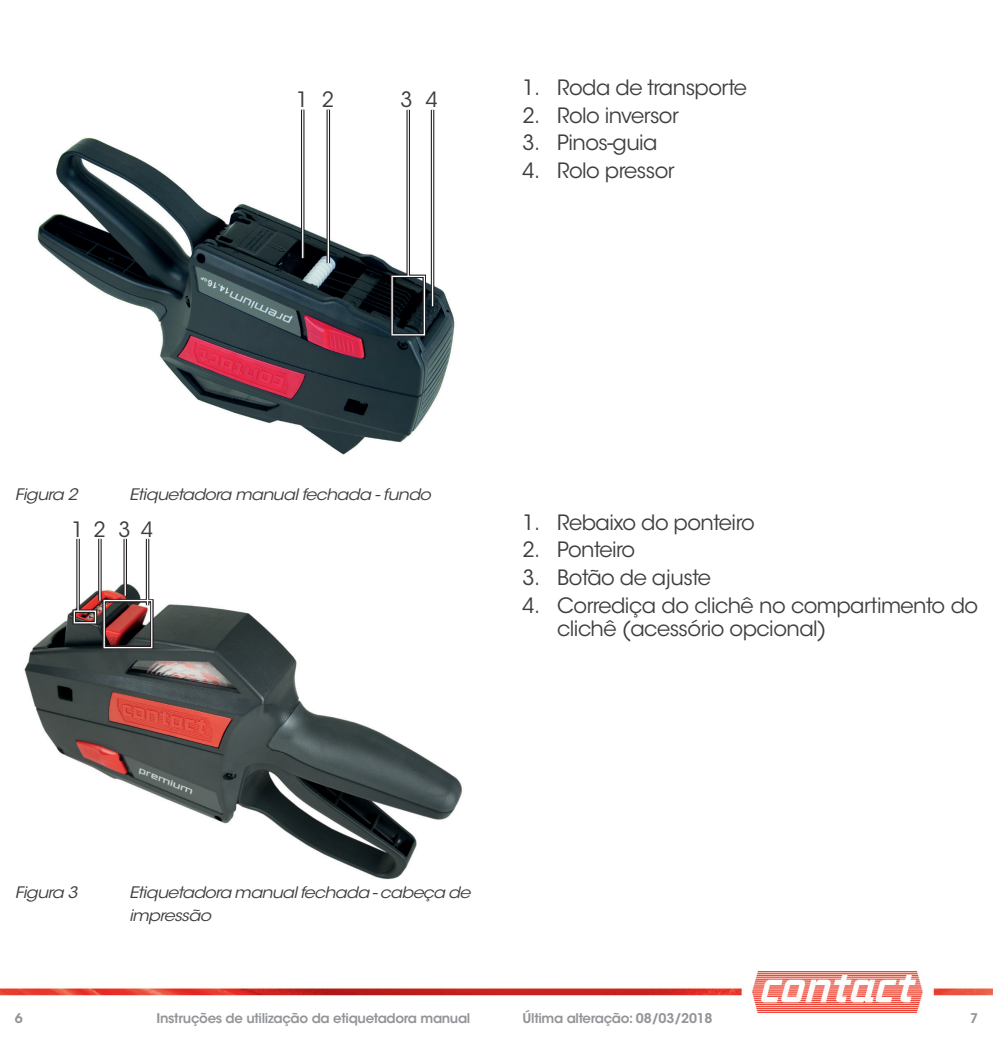
<style>
.page{position:relative;width:993px;height:1042px;background:#fff}
.page>*{position:absolute;margin:0;border:0;box-sizing:border-box;transform-origin:0 0}
.t1{font:21px/22.8px "ITC Avant Garde Std";letter-spacing:-.025em;color:#3e3e3f}
.t2{font:italic 15.75px/22.8px "ITC Avant Garde Std";letter-spacing:-.04em;color:#3e3e3f;scale:1.11 1}
.t3{font:600 13.3px "ITC Avant Garde Std";letter-spacing:-.025em;color:#939598}
</style>
<div class="page">
<img style="left:0;top:971px;width:992px;height:41px">
<img style="left:37px;top:136px;width:418px;height:319px">
<svg style="left:430px;top:110px;width:4px;height:196px"></svg>
<hr style="left:432px;top:110px;width:1px;height:196px;background:#fff">
<div style="left:390px;top:275px;width:36px;height:62px;border:4px solid #231f20"></div>
<svg style="left:406px;top:110px;width:4px;height:166px"></svg>
<hr style="left:407px;top:110px;width:2px;height:166px;background:#fff">
<div style="left:391px;top:276px;width:34px;height:59px;border:1px solid #fff"></div>
<svg style="left:326px;top:110px;width:4px;height:153px"></svg>
<hr style="left:327px;top:110px;width:2px;height:153px;background:#fff">
<hr style="left:301px;top:110px;width:3px;height:148px;background:#231f20">
<hr style="left:302px;top:110px;width:1px;height:148px;background:#fff">
<img style="left:24px;top:581px;width:438px;height:299px">
<svg style="left:76px;top:539px;width:4px;height:70px"></svg>
<svg style="left:123px;top:539px;width:4px;height:57px"></svg>
<hr style="left:124px;top:539px;width:2px;height:57px;background:#fff">
<hr style="left:146px;top:539px;width:3px;height:66px;background:#231f20">
<div style="left:102px;top:599px;width:52px;height:50px;border:4px solid #231f20"></div>
<div style="left:103px;top:600px;width:49px;height:48px;border:1px solid #fff"></div>
<hr style="left:147px;top:539px;width:1px;height:66px;background:#fff">
<div style="left:72px;top:609px;width:25px;height:15px;border:4px solid #231f20"></div>
<div style="left:74px;top:610px;width:22px;height:13px;border:1px solid #fff"></div>
<hr style="left:77px;top:539px;width:2px;height:72px;background:#fff">
<svg style="left:98px;top:539px;width:4px;height:62px"></svg>
<hr style="left:99px;top:539px;width:1px;height:62px;background:#fff">
<p class="t1" style="left:296px;top:88px;width:39px">1 2</p>
<p class="t1" style="left:400px;top:88px;width:39px">3 4</p>
<p class="t1" style="left:522px;top:76px;width:226px">1. Roda de transporte</p>
<p class="t1" style="left:522px;top:104px;width:158px">2. Rolo inversor</p>
<p class="t1" style="left:522px;top:132px;width:137px">3. Pinos-guia</p>
<p class="t1" style="left:522px;top:159px;width:153px">4. Rolo pressor</p>
<p class="t2" style="left:15px;top:483px;width:58px">Figura 2</p>
<p class="t2" style="left:129px;top:483px;width:273px">Etiquetadora manual fechada - fundo</p>
<p class="t1" style="left:71px;top:518px;width:83px">12 34</p>
<p class="t1" style="left:522px;top:511px;width:233px">1. Rebaixo do ponteiro</p>
<p class="t1" style="left:522px;top:539px;width:114px">2. Ponteiro</p>
<p class="t1" style="left:522px;top:566px;width:190px">3. Botão de ajuste</p>
<p class="t1" style="left:557px;top:594px;width:422px;text-indent:-35px">4. Corrediça do clichê no compartimento do clichê (acessório opcional)</p>
<p class="t2" style="left:15px;top:881px;width:58px">Figura 3</p>
<p class="t2" style="left:129px;top:881px;width:309px">Etiquetadora manual fechada - cabeça de impressão</p>
<p class="t3" style="left:15px;top:1009px;width:10px">6</p>
<p class="t3" style="left:157px;top:1009px;width:315px">Instruções de utilização da etiquetadora manual</p>
<p class="t3" style="left:522px;top:1009px;width:191px">Última alteração: 08/03/2018</p>
<p class="t3" style="left:969px;top:1009px;width:10px">7</p>
</div>
